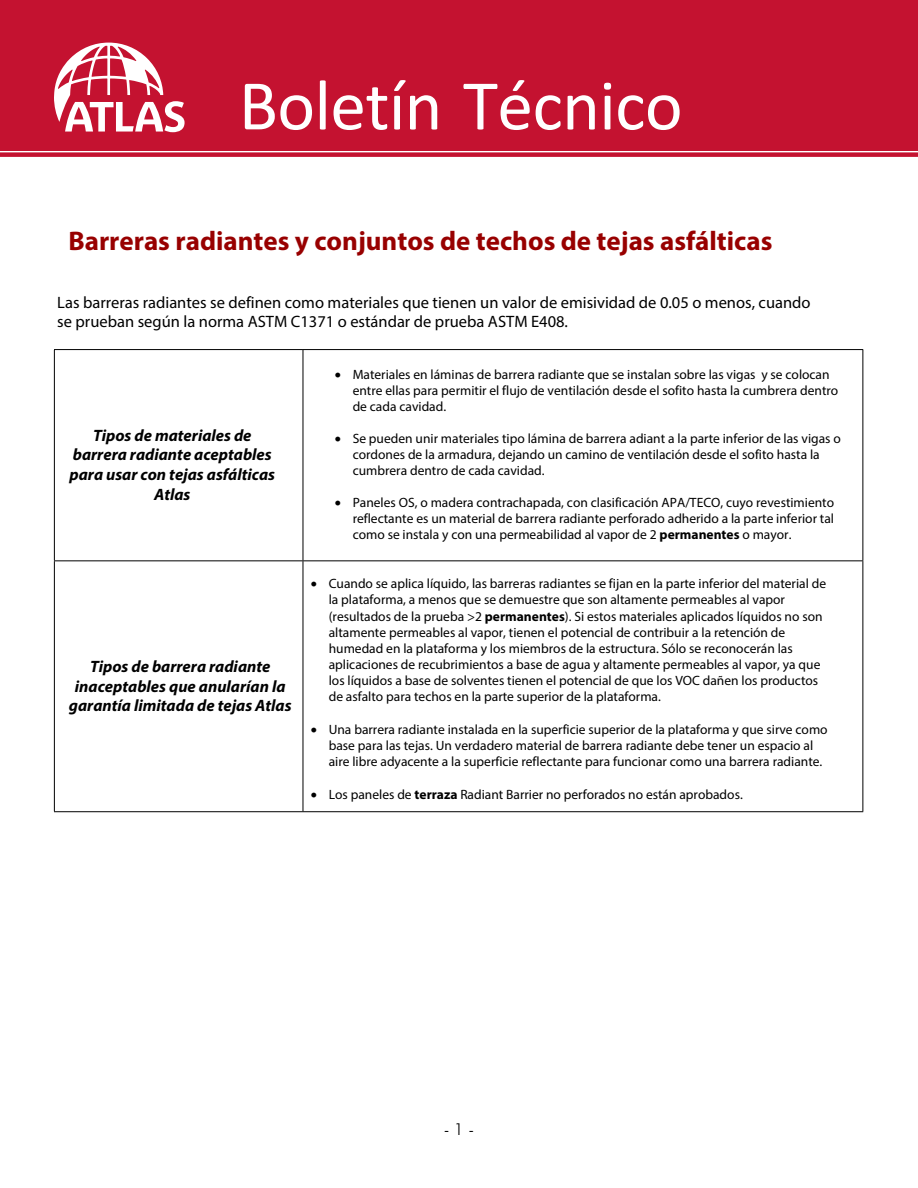
<style>
.page{position:relative;width:918px;height:1188px;background:#fff}
.page>*{position:absolute;margin:0;border:0;box-sizing:border-box;transform-origin:0 0}
.t1{font:72px "Calibri";letter-spacing:-.01em;color:#fff}
.t2{font:700 27px "Myriad Pro";color:#980000}
.t3{font:italic 700 16.5px/19.8px "Myriad Pro";color:#000;text-align:center}
.t4{font:16.5px/19.8px "Myriad Pro";color:#000}
.t5{font:300 16.5px "Futura BT";color:#000}
.t6{font:13.5px/16.2px "Myriad Pro";color:#000}
.s1{font-weight:700}
</style>
<div class="page">
<div style="left:0;top:0;width:918px;height:150px;background:#c41230"></div>
<svg style="left:54px;top:43px;width:131px;height:89px"></svg>
<div style="left:0;top:152px;width:918px;height:5px;background:#c41230"></div>
<hr style="left:54px;top:349px;width:249px;height:1px;background:#000">
<hr style="left:54px;top:350px;width:1px;height:210px;background:#000">
<hr style="left:303px;top:349px;width:560px;height:1px;background:#000">
<hr style="left:303px;top:350px;width:1px;height:210px;background:#000">
<hr style="left:862px;top:350px;width:1px;height:210px;background:#000">
<hr style="left:54px;top:560px;width:249px;height:1px;background:#000">
<hr style="left:54px;top:561px;width:1px;height:250px;background:#000">
<hr style="left:303px;top:560px;width:560px;height:1px;background:#000">
<hr style="left:303px;top:561px;width:1px;height:250px;background:#000">
<hr style="left:862px;top:561px;width:1px;height:250px;background:#000">
<hr style="left:54px;top:811px;width:249px;height:1px;background:#000">
<hr style="left:303px;top:811px;width:560px;height:1px;background:#000">
<h1 class="t1" style="left:239px;top:55px;width:445px">Boletín Técnico</h1>
<h2 class="t2" style="left:68px;top:223px;width:705px">Barreras radiantes y conjuntos de techos de tejas asfálticas</h2>
<p class="t4" style="left:57px;top:292px;width:755px">Las barreras radiantes se definen como materiales que tienen un valor de emisividad de 0.05 o menos, cuando se prueban según la norma ASTM C1371 o estándar de prueba ASTM E408.</p>
<p class="t3" style="left:69px;top:425px;width:207px">Tipos de materiales de barrera radiante aceptables para usar con tejas asfálticas<br>Atlas</p>
<p class="t3" style="left:69px;top:656px;width:224px">Tipos de barrera radiante inaceptables que anularían la garantía limitada de tejas Atlas</p>
<p class="t6" style="left:353px;top:366px;width:487px;text-indent:-18px">• Materiales en láminas de barrera radiante que se instalan sobre las vigas y se colocan entre ellas para permitir el flujo de ventilación desde el sofito hasta la cumbrera dentro de cada cavidad.</p>
<p class="t6" style="left:353px;top:430px;width:490px;text-indent:-18px">• Se pueden unir materiales tipo lámina de barrera adiant a la parte inferior de las vigas o cordones de la armadura, dejando un camino de ventilación desde el sofito hasta la cumbrera dentro de cada cavidad.</p>
<p class="t6" style="left:353px;top:494px;width:483px;text-align:justify;text-indent:-18px">• Paneles OS, o madera contrachapada, con clasificación APA/TECO, cuyo revestimiento reflectante es un material de barrera radiante perforado adherido a la parte inferior tal como se instala y con una permeabilidad al vapor de 2 <span class="s1">permanentes</span> o mayor.</p>
<p class="t6" style="left:329px;top:575px;width:499px;text-indent:-18px">• Cuando se aplica líquido, las barreras radiantes se fijan en la parte inferior del material de la plataforma, a menos que se demuestre que son altamente permeables al vapor (resultados de la prueba &gt;2 <span class="s1">permanentes</span>). Si estos materiales aplicados líquidos no son altamente permeables al vapor, tienen el potencial de contribuir a la retención de humedad en la plataforma y los miembros de la estructura. Sólo se reconocerán las aplicaciones de recubrimientos a base de agua y altamente permeables al vapor, ya que los líquidos a base de solventes tienen el potencial de que los VOC dañen los productos de asfalto para techos en la parte superior de la plataforma.</p>
<p class="t6" style="left:329px;top:721px;width:500px;text-indent:-18px">• Una barrera radiante instalada en la superficie superior de la plataforma y que sirve como base para las tejas. Un verdadero material de barrera radiante debe tener un espacio al aire libre adyacente a la superficie reflectante para funcionar como una barrera radiante.</p>
<p class="t6" style="left:311px;top:786px;width:434px">• Los paneles de <span class="s1">terraza</span> Radiant Barrier no perforados no están aprobados.</p>
<p class="t5" style="left:444px;top:1119px;width:32px">- 1 -</p>
</div>
